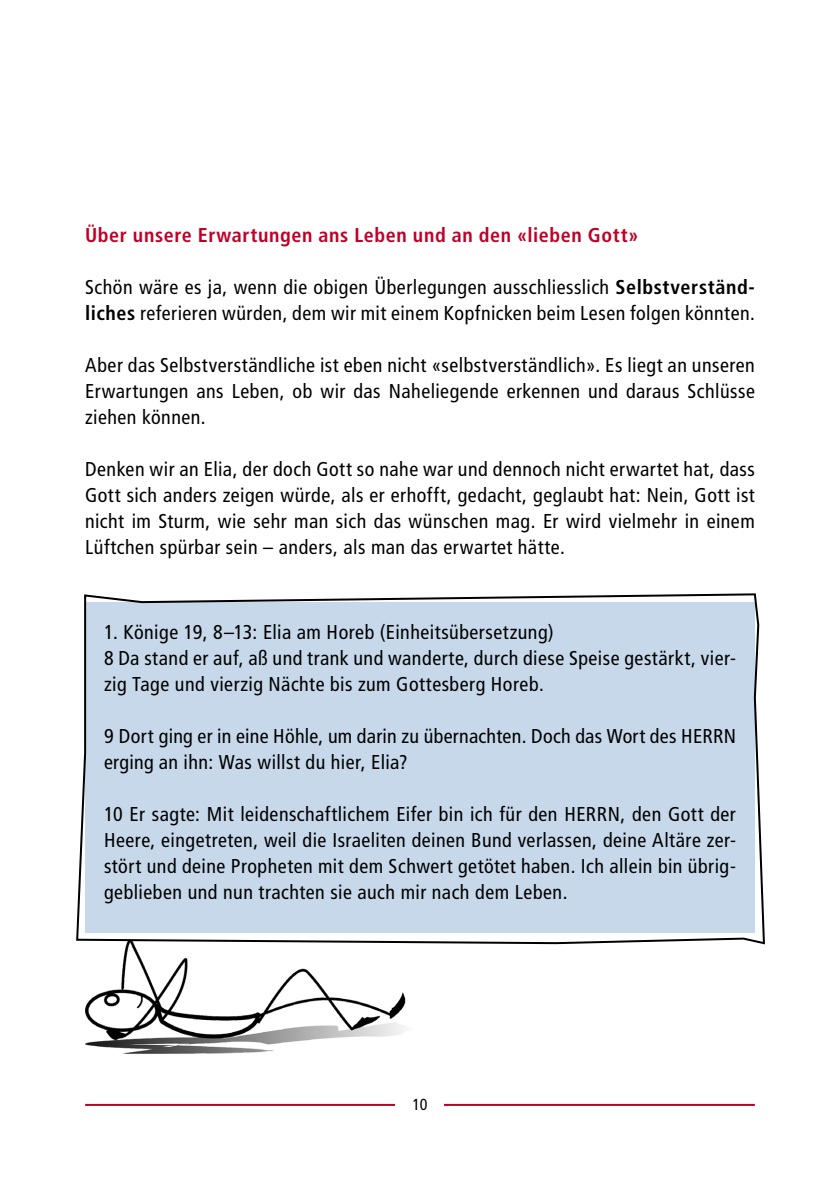
<style>
.page{position:relative;width:840px;height:1191px;background:#fff}
.page>*{position:absolute;margin:0;border:0;box-sizing:border-box;transform-origin:0 0}
.t1{font:condensed 20px/26px "Frutiger LT Std";letter-spacing:.025em;color:#000}
.t2{font:700 condensed 20px "Frutiger LT Std";letter-spacing:.03em;color:#be0027}
.t3{font:condensed 16px "Frutiger LT Std";color:#000}
.s1{font-weight:700}
</style>
<div class="page">
<hr style="left:85px;top:1104px;width:669px;height:2px;background:#be0027">
<div style="left:395px;top:1092px;width:49px;height:27px;background:#fff"></div>
<svg style="left:76px;top:593px;width:689px;height:352px"></svg>
<img style="left:85px;top:914px;width:330px;height:140px">
<p class="t2" style="left:85px;top:223px;width:554px">Über unsere Erwartungen ans Leben und an den «lieben Gott»</p>
<p class="t1" style="left:85px;top:274px;width:671px">Schön wäre es ja, wenn die obigen Überlegungen ausschliesslich <span class="s1">Selbstverständ&shy;liches</span> referieren würden, dem wir mit einem Kopfnicken beim Lesen folgen könnten.</p>
<p class="t1" style="left:85px;top:352px;width:671px;text-align:justify">Aber das Selbstverständliche ist eben nicht «selbstverständlich». Es liegt an unseren Erwartungen ans Leben, ob wir das Naheliegende erkennen und daraus Schlüsse ziehen können.</p>
<p class="t1" style="left:85px;top:456px;width:671px;text-align:justify">Denken wir an Elia, der doch Gott so nahe war und dennoch nicht erwartet hat, dass Gott sich anders zeigen würde, als er erhofft, gedacht, geglaubt hat: Nein, Gott ist nicht im Sturm, wie sehr man sich das wünschen mag. Er wird vielmehr in einem Lüftchen spürbar sein – anders, als man das erwartet hätte.</p>
<p class="t1" style="left:104px;top:619px;width:633px">1. Könige 19, 8–13: Elia am Horeb (Einheitsübersetzung)<br>8 Da stand er auf, aß und trank und wanderte, durch diese Speise gestärkt, vier&shy;zig Tage und vierzig Nächte bis zum Gottesberg Horeb.</p>
<p class="t1" style="left:104px;top:723px;width:633px">9 Dort ging er in eine Höhle, um darin zu übernachten. Doch das Wort des HERRN erging an ihn: Was willst du hier, Elia?</p>
<p class="t1" style="left:104px;top:801px;width:633px;text-align:justify">10 Er sagte: Mit leidenschaftlichem Eifer bin ich für den HERRN, den Gott der Heere, eingetreten, weil die Israeliten deinen Bund verlassen, deine Altäre zer&shy;stört und deine Propheten mit dem Schwert getötet haben. Ich allein bin übrig&shy;geblieben und nun trachten sie auch mir nach dem Leben.</p>
<p class="t3" style="left:412px;top:1094px;width:17px">10</p>
</div>
